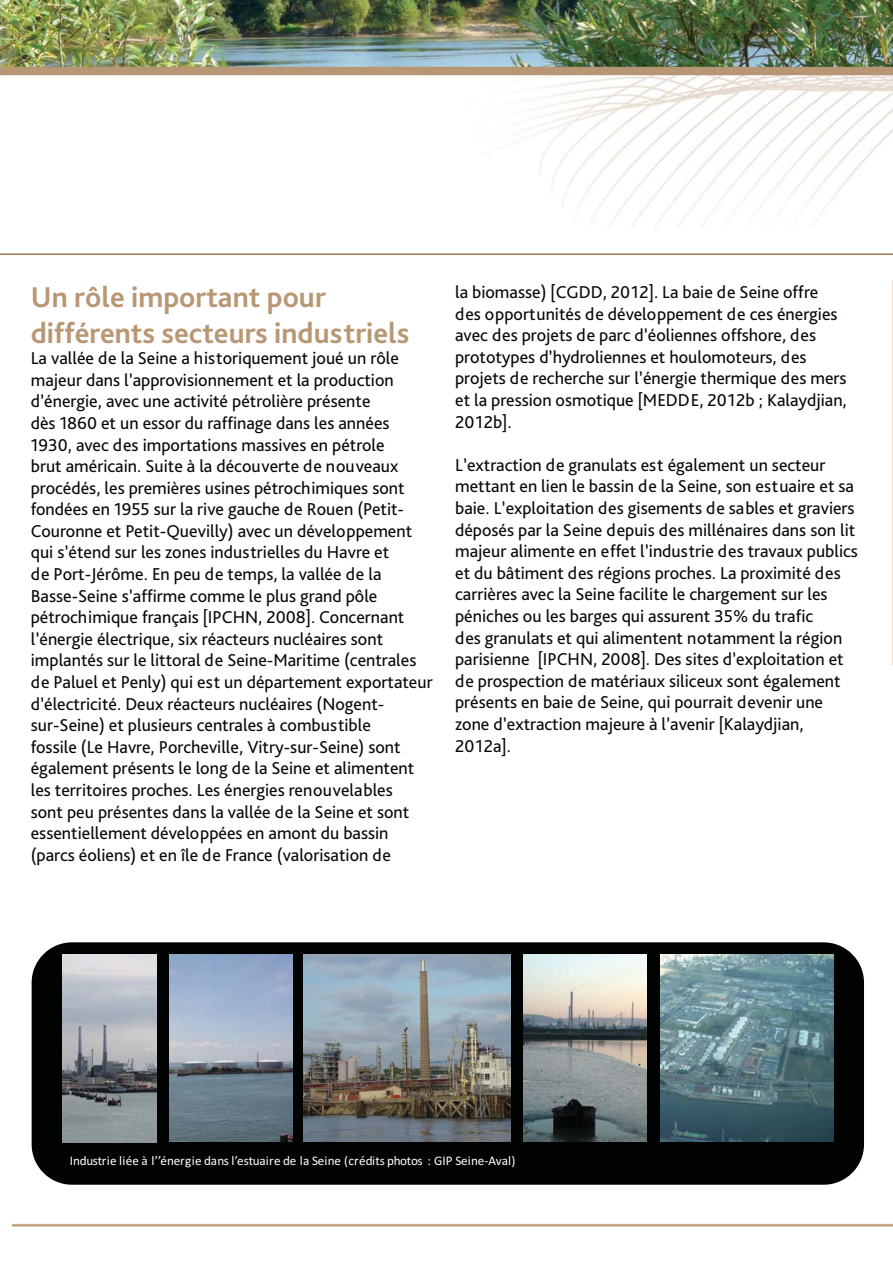
<style>
.page{position:relative;width:893px;height:1263px;background:#fff}
.page>*{position:absolute;margin:0;border:0;box-sizing:border-box;transform-origin:0 0}
.t1{font:700 30px/36px "Bliss Pro";color:#b89774}
.t2{font:18px/21.6px "Bliss Pro";color:#040909}
.t3{font:13.2px "Calibri";color:#fff}
</style>
<div class="page">
<img style="left:0;top:0;width:893px;height:255px">
<div style="left:32px;top:942px;width:832px;height:243px;background:#010202;border-radius:40px"></div>
<img style="left:524px;top:954px;width:122px;height:187px">
<img style="left:62px;top:955px;width:94px;height:187px">
<img style="left:169px;top:954px;width:123px;height:187px">
<img style="left:660px;top:954px;width:173px;height:187px">
<img style="left:304px;top:954px;width:207px;height:187px">
<svg style="left:892px;top:280px;width:1px;height:385px"></svg>
<p class="t1" style="left:31px;top:282px;width:380px">Un rôle important pour différents secteurs industriels</p>
<p class="t2" style="left:31px;top:349px;width:403px">La vallée de la Seine a historiquement joué un rôle majeur dans l’approvisionnement et la production d’énergie, avec une activité pétrolière présente<br>dès 1860 et un essor du raffinage dans les années 1930, avec des importations massives en pétrole<br>brut américain. Suite à la découverte de nouveaux procédés, les premières usines pétrochimiques sont fondées en 1955 sur la rive gauche de Rouen (Petit-Couronne et Petit-Quevilly) avec un développement qui s’étend sur les zones industrielles du Havre et<br>de Port-Jérôme. En peu de temps, la vallée de la Basse-Seine s’affirme comme le plus grand pôle pétrochimique français [IPCHN, 2008]. Concernant l’énergie électrique, six réacteurs nucléaires sont implantés sur le littoral de Seine-Maritime (centrales de Paluel et Penly) qui est un département exportateur d’électricité. Deux réacteurs nucléaires (Nogent&shy;sur-Seine) et plusieurs centrales à combustible<br>fossile (Le Havre, Porcheville, Vitry-sur-Seine) sont également présents le long de la Seine et alimentent les territoires proches. Les énergies renouvelables<br>sont peu présentes dans la vallée de la Seine et sont essentiellement développées en amont du bassin (parcs éoliens) et en île de France (valorisation de</p>
<p class="t2" style="left:455px;top:283px;width:393px">la biomasse) [CGDD, 2012]. La baie de Seine offre des opportunités de développement de ces énergies avec des projets de parc d’éoliennes offshore, des prototypes d’hydroliennes et houlomoteurs, des projets de recherche sur l’énergie thermique des mers et la pression osmotique [MEDDE, 2012b ; Kalaydjian, 2012b].</p>
<p class="t2" style="left:455px;top:456px;width:404px">L’extraction de granulats est également un secteur mettant en lien le bassin de la Seine, son estuaire et sa baie. L’exploitation des gisements de sables et graviers déposés par la Seine depuis des millénaires dans son lit majeur alimente en effet l’industrie des travaux publics et du bâtiment des régions proches. La proximité des carrières avec la Seine facilite le chargement sur les péniches ou les barges qui assurent 35% du trafic<br>des granulats et qui alimentent notamment la région parisienne [IPCHN, 2008]. Des sites d’exploitation et de prospection de matériaux siliceux sont également présents en baie de Seine, qui pourrait devenir une zone d’extraction majeure à l’avenir [Kalaydjian, 2012a].</p>
<p class="t3" style="left:70px;top:1156px;width:447px">Industrie liée à l’’énergie dans l’estuaire de la Seine (crédits photos : GIP Seine-Aval)</p>
</div>
